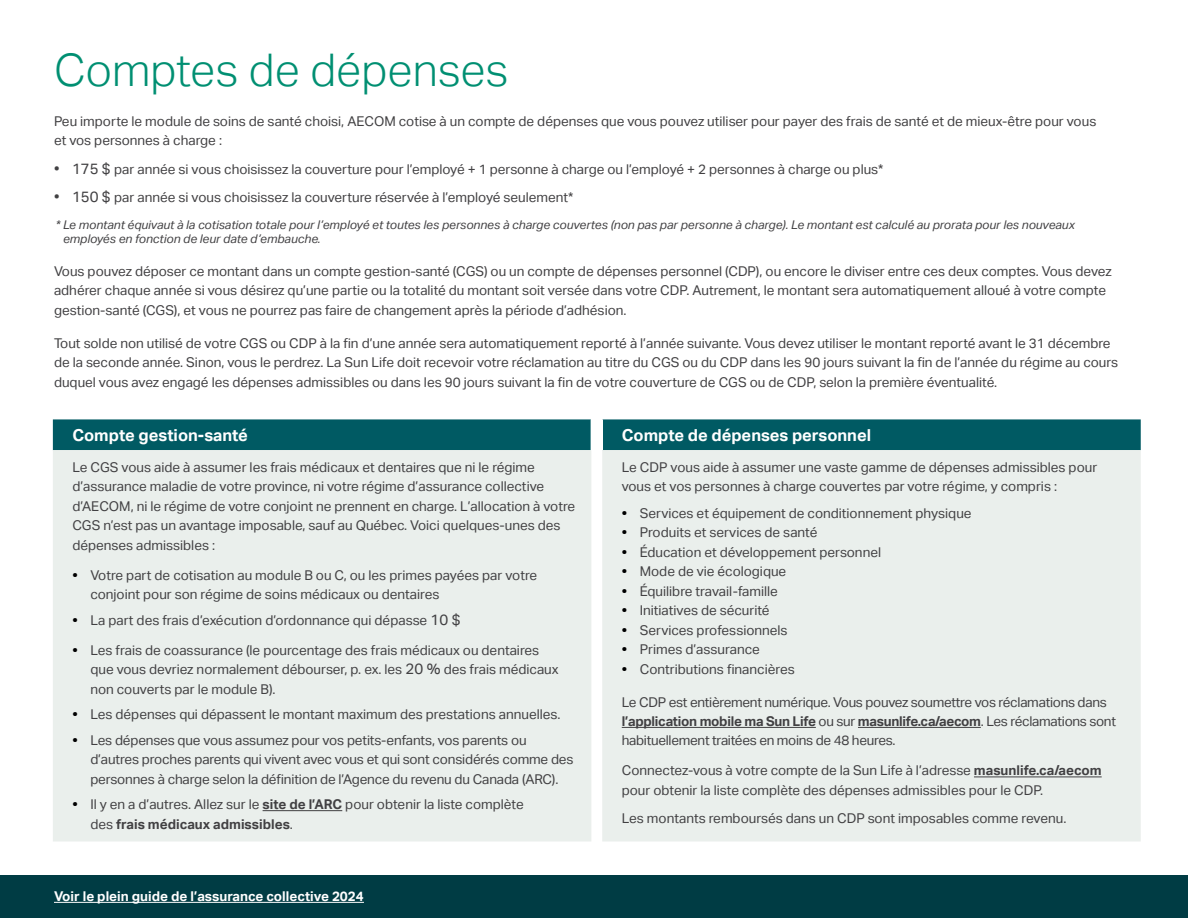
<style>
.page{position:relative;width:1188px;height:918px;background:#fff}
.page>*{position:absolute;margin:0;border:0;box-sizing:border-box;transform-origin:0 0}
.t1{font:300 45px "AECOM Sans";color:#008f72}
.t2{font:700 16.5px "AECOM Sans";color:#fff}
.t3{font:13.5px/19.5px "AECOM Sans";color:#414042}
.t4{font:13.5px/19.5px "AECOM Sans";letter-spacing:-.02em;color:#414042}
.t5{font:700 13.5px "AECOM Sans";color:#fff}
.t6{font:italic 12px/13.5px "AECOM Sans";color:#414042}
.s1{font-size:15px}
.s2{font-weight:700;color:#000}
.s3{font-weight:700}
</style>
<div class="page">
<div style="left:0;top:876px;width:1188px;height:42px;background:#003c44"></div>
<hr style="left:54px;top:902px;width:310px;height:1px;background:#fff">
<div style="left:53px;top:419px;width:1088px;height:31px;background:#005a63"></div>
<div style="left:591px;top:419px;width:11px;height:423px;background:#fff"></div>
<div style="left:53px;top:450px;width:1088px;height:392px;background:#eaefec"></div>
<hr style="left:602px;top:419px;width:1px;height:31px;background:#fff">
<hr style="left:263px;top:810px;width:79px;height:1px;background:#414042">
<hr style="left:622px;top:727px;width:194px;height:1px;background:#414042">
<hr style="left:858px;top:727px;width:123px;height:1px;background:#414042">
<hr style="left:974px;top:776px;width:128px;height:1px;background:#414042">
<h1 class="t1" style="left:54px;top:44px;width:456px">Comptes de dépenses</h1>
<p class="t3" style="left:54px;top:111px;width:1044px">Peu importe le module de soins de santé choisi, AECOM cotise à un compte de dépenses que vous pouvez utiliser pour payer des frais de santé et de mieux-être pour vous et vos personnes à charge :</p>
<p class="t3" style="left:54px;top:159px;width:831px"><span class="s1">• 175 $</span> par année si vous choisissez la couverture pour l’employé + 1 personne à charge ou l’employé + 2 personnes à charge ou plus*</p>
<p class="t3" style="left:54px;top:188px;width:521px"><span class="s1">• 150 $</span> par année si vous choisissez la couverture réservée à l’employé seulement*</p>
<p class="t6" style="left:63px;top:218px;width:1013px;text-indent:-8px">* Le montant équivaut à la cotisation totale pour l’employé et toutes les personnes à charge couvertes (non pas par personne à charge). Le montant est calculé au prorata pour les nouveaux employés en fonction de leur date d’embauche.</p>
<p class="t3" style="left:54px;top:261px;width:1059px">Vous pouvez déposer ce montant dans un compte gestion-santé (CGS) ou un compte de dépenses personnel (CDP), ou encore le diviser entre ces deux comptes. Vous devez adhérer chaque année si vous désirez qu’une partie ou la totalité du montant soit versée dans votre CDP. Autrement, le montant sera automatiquement alloué à votre compte gestion-santé (CGS), et vous ne pourrez pas faire de changement après la période d’adhésion.</p>
<p class="t3" style="left:54px;top:333px;width:1066px">Tout solde non utilisé de votre CGS ou CDP à la fin d’une année sera automatiquement reporté à l’année suivante. Vous devez utiliser le montant reporté avant le 31 décembre de la seconde année. Sinon, vous le perdrez. La Sun Life doit recevoir votre réclamation au titre du CGS ou du CDP dans les 90 jours suivant la fin de l’année du régime au cours duquel vous avez engagé les dépenses admissibles ou dans les 90 jours suivant la fin de votre couverture de CGS ou de CDP, selon la première éventualité.</p>
<p class="t2" style="left:72px;top:425px;width:177px">Compte gestion-santé</p>
<p class="t2" style="left:622px;top:425px;width:251px">Compte de dépenses personnel</p>
<p class="t3" style="left:72px;top:457px;width:504px">Le CGS vous aide à assumer les frais médicaux et dentaires que ni le régime d’assurance maladie de votre province, ni votre régime d’assurance collective d’AECOM, ni le régime de votre conjoint ne prennent en charge. L’allocation à votre CGS n’est pas un avantage imposable, sauf au Québec. Voici quelques-unes des dépenses admissibles :</p>
<p class="t3" style="left:90px;top:565px;width:448px;text-indent:-18px"><span class="s2">•</span> Votre part de cotisation au module B ou C, ou les primes payées par votre conjoint pour son régime de soins médicaux ou dentaires</p>
<p class="t3" style="left:72px;top:610px;width:390px"><span class="s2">•</span> La part des frais d’exécution d’ordonnance qui dépasse <span class="s1">10 $</span></p>
<p class="t3" style="left:90px;top:640px;width:470px;text-indent:-18px"><span class="s2">•</span> Les frais de coassurance (le pourcentage des frais médicaux ou dentaires que vous devriez normalement débourser, p. ex. les <span class="s1">20 %</span> des frais médicaux non couverts par le module B).</p>
<p class="t3" style="left:72px;top:705px;width:490px"><span class="s2">•</span> Les dépenses qui dépassent le montant maximum des prestations annuelles.</p>
<p class="t3" style="left:90px;top:730px;width:485px;text-indent:-18px"><span class="s2">•</span> Les dépenses que vous assumez pour vos petits-enfants, vos parents ou d’autres proches parents qui vivent avec vous et qui sont considérés comme des personnes à charge selon la définition de l’Agence du revenu du Canada (ARC).</p>
<p class="t3" style="left:90px;top:795px;width:435px;text-indent:-18px"><span class="s2">•</span> Il y en a d’autres. Allez sur le <span class="s3">site de l’ARC</span> pour obtenir la liste complète des <span class="s3">frais médicaux admissibles</span>.</p>
<p class="t3" style="left:622px;top:457px;width:477px">Le CDP vous aide à assumer une vaste gamme de dépenses admissibles pour vous et vos personnes à charge couvertes par votre régime, y compris :</p>
<p class="t3" style="left:622px;top:503px;width:351px"><span class="s2">•</span> Services et équipement de conditionnement physique</p>
<p class="t3" style="left:622px;top:523px;width:197px"><span class="s2">•</span> Produits et services de santé</p>
<p class="t3" style="left:622px;top:542px;width:261px"><span class="s2">•</span> Éducation et développement personnel</p>
<p class="t3" style="left:622px;top:562px;width:166px"><span class="s2">•</span> Mode de vie écologique</p>
<p class="t3" style="left:622px;top:581px;width:158px"><span class="s2">•</span> Équilibre travail-famille</p>
<p class="t3" style="left:622px;top:601px;width:149px"><span class="s2">•</span> Initiatives de sécurité</p>
<p class="t3" style="left:622px;top:620px;width:167px"><span class="s2">•</span> Services professionnels</p>
<p class="t3" style="left:622px;top:640px;width:140px"><span class="s2">•</span> Primes d’assurance</p>
<p class="t3" style="left:622px;top:659px;width:175px"><span class="s2">•</span> Contributions financières</p>
<p class="t4" style="left:622px;top:692px;width:496px">Le CDP est entièrement numérique. Vous pouvez soumettre vos réclamations dans <span class="s3">l’application mobile ma Sun Life</span> ou sur <span class="s3">masunlife.ca/aecom</span>. Les réclamations sont habituellement traitées en moins de 48 heures.</p>
<p class="t3" style="left:622px;top:761px;width:481px">Connectez-vous à votre compte de la Sun Life à l’adresse <span class="s3">masunlife.ca/aecom </span>pour obtenir la liste complète des dépenses admissibles pour le CDP.</p>
<p class="t3" style="left:622px;top:809px;width:446px">Les montants remboursés dans un CDP sont imposables comme revenu.</p>
<p class="t5" style="left:54px;top:888px;width:311px">Voir le plein guide de l’assurance collective 2024</p>
</div>
